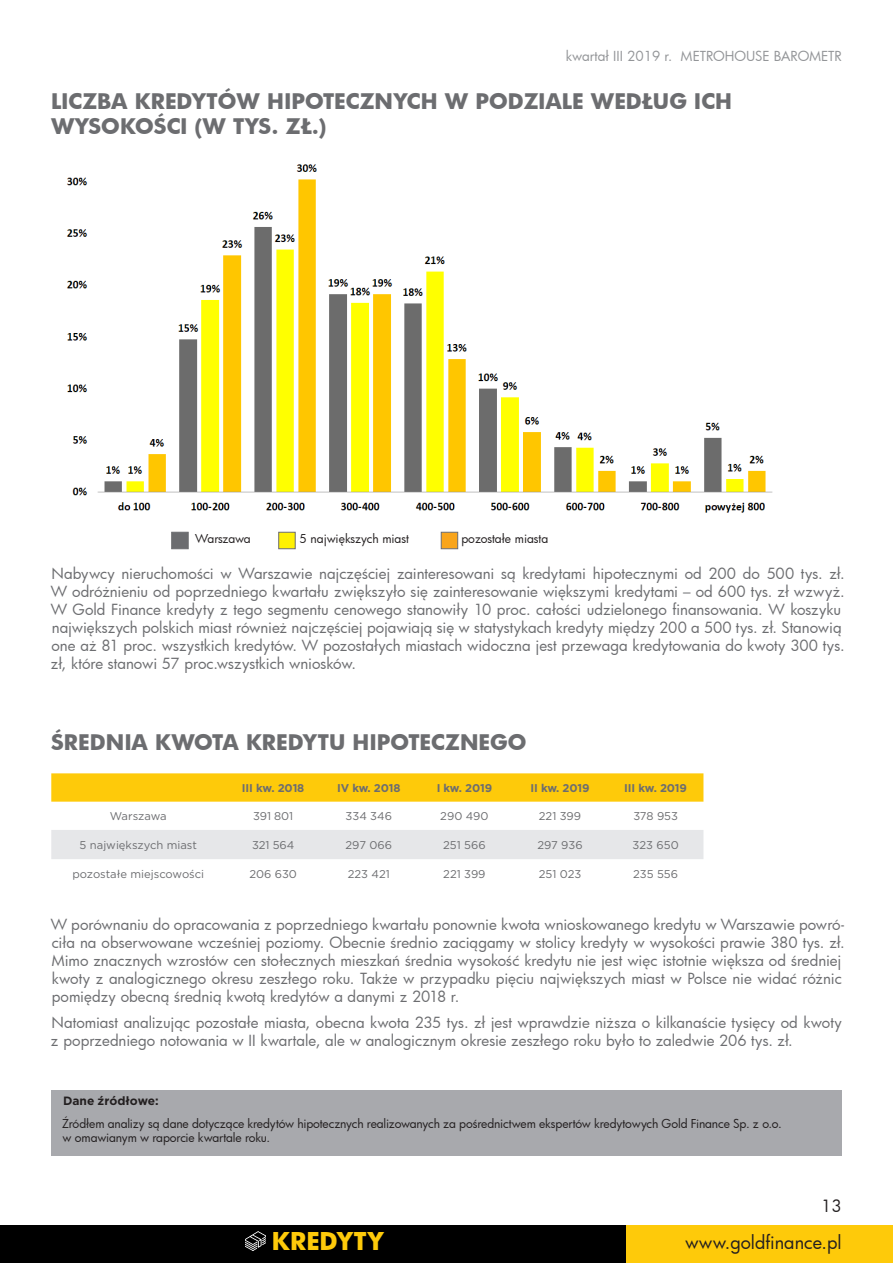
<style>
.page{position:relative;width:893px;height:1263px;background:#fff}
.page>*{position:absolute;margin:0;border:0;box-sizing:border-box;transform-origin:0 0}
.t1{font:700 24px "Futura";color:#feca0a}
.t2{font:700 21px "Futura";color:#6c6d70}
.t3{font:18px "Futura";color:#231f20}
.t4{font:16.5px "Futura";color:#231f20}
.t5{font:15px/18px "Futura";letter-spacing:-.005em;color:#6c6d70}
.t6{font:13.5px "Futura";color:#939598}
.t7{font:12px/14.4px "Futura";letter-spacing:-.01em;color:#231f20}
.t8{font:700 12px "Gotham";color:#231f20}
.t9{font:11.25px "Gotham";color:#6c6d70}
.t10{font:700 11.25px "Gotham";letter-spacing:-.01em;color:#6c6d70}
</style>
<div class="page">
<div style="left:0;top:1225px;width:645px;height:38px;background:#000"></div>
<div style="left:626px;top:1225px;width:267px;height:38px;background:#feca0a"></div>
<img style="left:67px;top:164px;width:706px;height:349px">
<div style="left:51px;top:1090px;width:791px;height:65px;background:#a8a9ad"></div>
<div style="left:172px;top:532px;width:16px;height:17px;background:#6c6d70"></div>
<div style="left:279px;top:532px;width:16px;height:17px;background:#fff101;border:1px solid #6c6d70"></div>
<div style="left:441px;top:532px;width:17px;height:17px;background:#f9a51b;border:1px solid #6c6d70"></div>
<svg style="left:51px;top:773px;width:652px;height:29px;background:#fecb10"></svg>
<div style="left:51px;top:830px;width:652px;height:29px;background:#e6e7e9"></div>
<img style="left:245px;top:1231px;width:21px;height:20px">
<p class="t6" style="left:566px;top:47px;width:277px">kwartał III 2019 r. METROHOUSE BAROMETR</p>
<p class="t2" style="left:51px;top:87px;width:682px">LICZBA KREDYTÓW HIPOTECZNYCH W PODZIALE WEDŁUG ICH</p>
<p class="t2" style="left:51px;top:112px;width:277px">WYSOKOŚCI (W TYS. ZŁ.)</p>
<p class="t7" style="left:195px;top:531px;width:57px">Warszawa</p>
<p class="t7" style="left:299px;top:531px;width:111px">5 największych miast</p>
<p class="t7" style="left:461px;top:531px;width:88px">pozostałe miasta</p>
<p class="t5" style="left:51px;top:564px;width:795px">Nabywcy nieruchomości w Warszawie najczęściej zainteresowani są kredytami hipotecznymi od 200 do 500 tys. zł.<br>W odróżnieniu od poprzedniego kwartału zwiększyło się zainteresowanie większymi kredytami – od 600 tys. zł wzwyż.<br>W Gold Finance kredyty z tego segmentu cenowego stanowiły 10 proc. całości udzielonego finansowania. W koszyku największych polskich miast również najczęściej pojawiają się w statystykach kredyty między 200 a 500 tys. zł. Stanowią one aż 81 proc. wszystkich kredytów. W pozostałych miastach widoczna jest przewaga kredytowania do kwoty 300 tys. zł, które stanowi 57 proc.wszystkich wniosków.</p>
<p class="t2" style="left:51px;top:728px;width:477px">ŚREDNIA KWOTA KREDYTU HIPOTECZNEGO</p>
<p class="t10" style="left:242px;top:780px;width:64px">III kw. 2018</p>
<p class="t10" style="left:337px;top:780px;width:65px">IV kw. 2018</p>
<p class="t10" style="left:437px;top:780px;width:57px">I kw. 2019</p>
<p class="t10" style="left:530px;top:780px;width:61px">II kw. 2019</p>
<p class="t10" style="left:624px;top:780px;width:64px">III kw. 2019</p>
<p class="t9" style="left:110px;top:809px;width:58px">Warszawa</p>
<p class="t9" style="left:253px;top:809px;width:41px">391 801</p>
<p class="t9" style="left:346px;top:809px;width:48px">334 346</p>
<p class="t9" style="left:440px;top:809px;width:50px">290 490</p>
<p class="t9" style="left:539px;top:809px;width:44px">221 399</p>
<p class="t9" style="left:633px;top:809px;width:46px">378 953</p>
<p class="t9" style="left:80px;top:838px;width:119px">5 największych miast</p>
<p class="t9" style="left:252px;top:838px;width:44px">321 564</p>
<p class="t9" style="left:346px;top:838px;width:48px">297 066</p>
<p class="t9" style="left:443px;top:838px;width:44px">251 566</p>
<p class="t9" style="left:537px;top:838px;width:47px">297 936</p>
<p class="t9" style="left:633px;top:838px;width:48px">323 650</p>
<p class="t9" style="left:72px;top:867px;width:133px">pozostałe miejscowości</p>
<p class="t9" style="left:249px;top:867px;width:49px">206 630</p>
<p class="t9" style="left:348px;top:867px;width:44px">223 421</p>
<p class="t9" style="left:443px;top:867px;width:44px">221 399</p>
<p class="t9" style="left:539px;top:867px;width:44px">251 023</p>
<p class="t9" style="left:633px;top:867px;width:46px">235 556</p>
<p class="t5" style="left:51px;top:915px;width:795px">W porównaniu do opracowania z poprzedniego kwartału ponownie kwota wnioskowanego kredytu w Warszawie powró&shy;ciła na obserwowane wcześniej poziomy. Obecnie średnio zaciągamy w stolicy kredyty w wysokości prawie 380 tys. zł.<br>Mimo znacznych wzrostów cen stołecznych mieszkań średnia wysokość kredytu nie jest więc istotnie większa od średniej kwoty z analogicznego okresu zeszłego roku. Także w przypadku pięciu największych miast w Polsce nie widać różnic pomiędzy obecną średnią kwotą kredytów a danymi z 2018 r.</p>
<p class="t5" style="left:51px;top:1014px;width:792px">Natomiast analizując pozostałe miasta, obecna kwota 235 tys. zł jest wprawdzie niższa o kilkanaście tysięcy od kwoty z poprzedniego notowania w II kwartale, ale w analogicznym okresie zeszłego roku było to zaledwie 206 tys. zł.</p>
<p class="t8" style="left:63px;top:1093px;width:97px">Dane źródłowe:</p>
<p class="t7" style="left:62px;top:1116px;width:721px">Źródłem analizy są dane dotyczące kredytów hipotecznych realizowanych za pośrednictwem ekspertów kredytowych Gold Finance Sp. z o.o. w omawianym w raporcie kwartale roku.</p>
<p class="t4" style="left:821px;top:1194px;width:22px">13</p>
<p class="t1" style="left:272px;top:1224px;width:114px">KREDYTY</p>
<p class="t3" style="left:685px;top:1230px;width:158px">www.goldfinance.pl</p>
</div>
